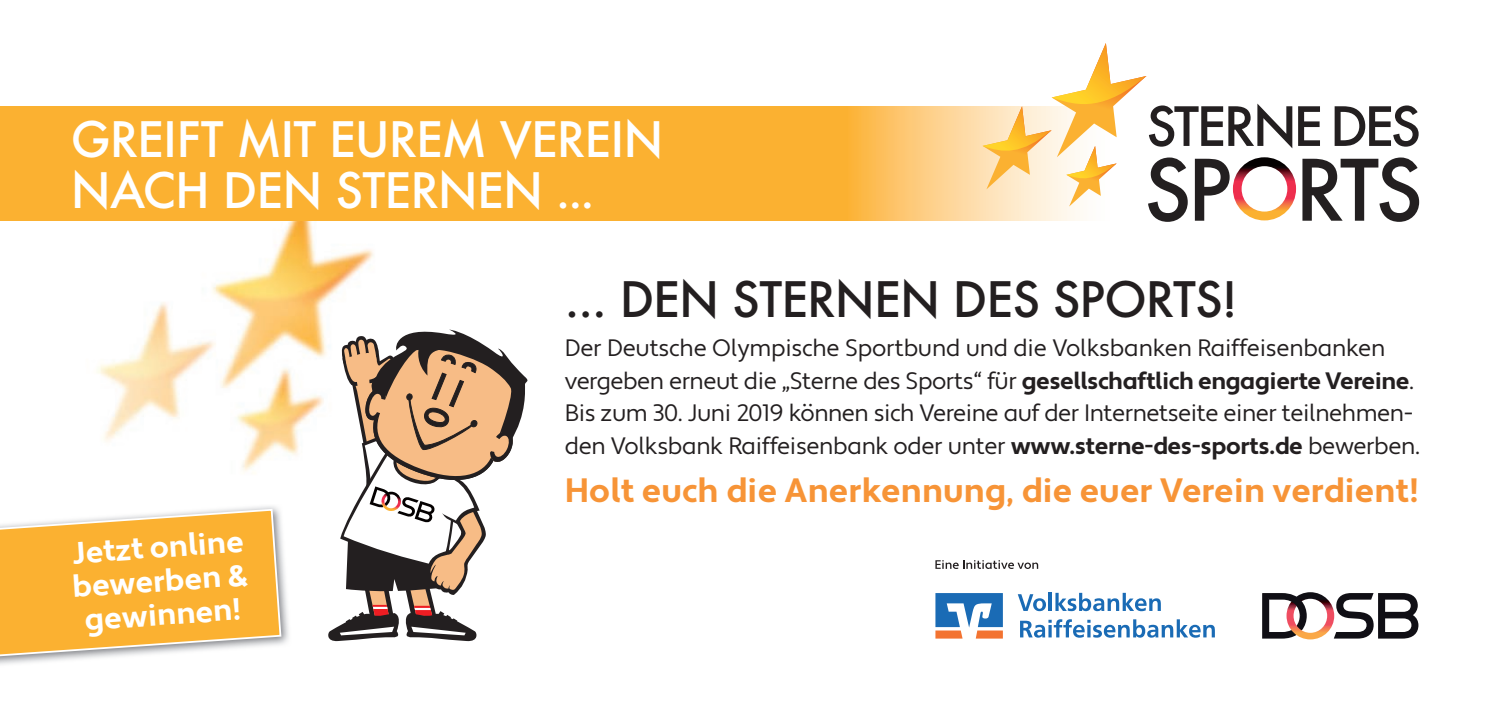
<style>
.page{position:relative;width:1489px;height:709px;background:#fff}
.page>*{position:absolute;margin:0;border:0;box-sizing:border-box;transform-origin:0 0}
.t1{font:500 47.5px/51px "Futura ND";letter-spacing:-.02em;color:#fff}
.t2{font:500 47.5px "Futura ND";letter-spacing:-.02em;color:#231f20}
.t3{font:700 33.75px "Apertura";letter-spacing:.005em;color:#f79437}
.t4{font:700 30.75px/33.8px "Apertura";color:#fff;text-align:center}
.t5{font:23.75px/32.5px "Apertura";letter-spacing:-.02em;color:#231f20}
.s1{font-weight:700}
</style>
<div class="page">
<img style="left:97px;top:221px;width:277px;height:250px">
<div style="left:0;top:106px;width:829px;height:115px;background:#fbb131"></div>
<svg style="left:829px;top:106px;width:153px;height:115px;background:#fdc770"></svg>
<svg style="left:982px;top:43px;width:436px;height:179px"></svg>
<svg style="left:1262px;top:592px;width:156px;height:47px"></svg>
<svg style="left:935px;top:560px;width:103px;height:9px"></svg>
<svg style="left:1017px;top:594px;width:28px;height:17px"></svg>
<hr style="left:1048px;top:593px;width:3px;height:18px;background:#1a6bb5">
<svg style="left:1055px;top:593px;width:105px;height:18px"></svg>
<svg style="left:1020px;top:619px;width:194px;height:18px"></svg>
<svg style="left:935px;top:593px;width:67px;height:45px"></svg>
<svg style="left:328px;top:329px;width:199px;height:312px"></svg>
<img style="left:0;top:506px;width:289px;height:159px">
<svg style="left:0;top:508px;width:282px;height:151px;background:#f7bb54"></svg>
<h1 class="t1" style="left:71px;top:113px;width:594px">GREIFT MIT EUREM VEREIN<br>NACH DEN STERNEN ...</h1>
<p class="t4" style="left:69px;top:537px;width:178px;rotate:-4deg">Jetzt online bewerben &amp; gewinnen!</p>
<h1 class="t2" style="left:564px;top:268px;width:674px">... DEN STERNEN DES SPORTS!</h1>
<p class="t5" style="left:564px;top:332px;width:856px">Der Deutsche Olympische Sportbund und die Volksbanken Raiffeisenbanken vergeben erneut die „Sterne des Sports“ für <span class="s1">gesellschaftlich engagierte Vereine</span>.<br>Bis zum 30. Juni 2019 können sich Vereine auf der Internetseite einer teilnehmen&shy;den Volksbank Raiffeisenbank oder unter <span class="s1">www.sterne-des-sports.de</span> bewerben.</p>
<h2 class="t3" style="left:564px;top:470px;width:855px">Holt euch die Anerkennung, die euer Verein verdient!</h2>
</div>
